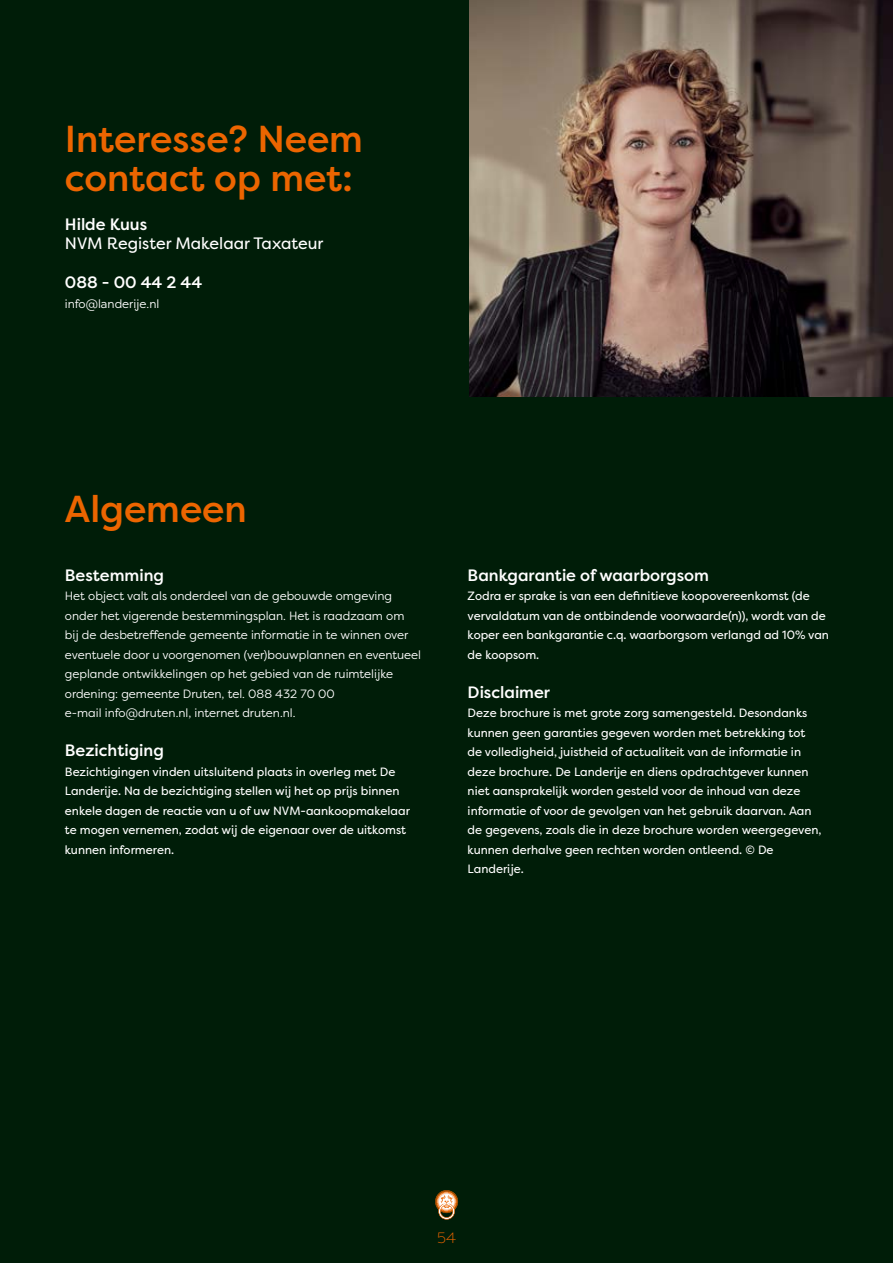
<style>
.page{position:relative;width:893px;height:1263px;background:#001d08}
.page>*{position:absolute;margin:0;border:0;box-sizing:border-box;transform-origin:0 0}
.t1{font:500 37.5px/39px "Filson Pro";color:#ec6500}
.t2{font:500 16.5px "Filson Pro";color:#fff}
.t3{font:16.5px "Filson Pro";color:#fff}
.t4{font:300 15px "Filson Pro";color:#ec6500}
.t5{font:12px/19.5px "Filson Pro";color:#fff}
.t6{font:12px/19.5px "Filson Pro";color:#fff}
</style>
<div class="page">
<img style="left:470px;top:0;width:423px;height:396px">
<svg style="left:435px;top:1190px;width:23px;height:29px"></svg>
<h1 class="t1" style="left:65px;top:118px;width:300px">Interesse? Neem contact op met:</h1>
<h2 class="t2" style="left:65px;top:212px;width:84px">Hilde Kuus</h2>
<h2 class="t3" style="left:65px;top:232px;width:260px">NVM Register Makelaar Taxateur</h2>
<h2 class="t2" style="left:65px;top:271px;width:139px">088 - 00 44 2 44</h2>
<p class="t6" style="left:65px;top:293px;width:96px">info@landerije.nl</p>
<h1 class="t1" style="left:65px;top:489px;width:183px">Algemeen</h1>
<h2 class="t2" style="left:65px;top:563px;width:101px">Bestemming</h2>
<p class="t6" style="left:65px;top:586px;width:358px">Het object valt als onderdeel van de gebouwde omgeving onder het vigerende bestemmingsplan. Het is raadzaam om<br>bij de desbetreffende gemeente informatie in te winnen over eventuele door u voorgenomen (ver)bouwplannen en eventueel geplande ontwikkelingen op het gebied van de ruimtelijke ordening: gemeente Druten, tel. 088 432 70 00<br>e-mail info@druten.nl, internet druten.nl.</p>
<h2 class="t2" style="left:65px;top:739px;width:100px">Bezichtiging</h2>
<p class="t5" style="left:65px;top:761px;width:347px">Bezichtigingen vinden uitsluitend plaats in overleg met De Landerije. Na de bezichtiging stellen wij het op prijs binnen enkele dagen de reactie van u of uw NVM-aankoopmakelaar te mogen vernemen, zodat wij de eigenaar over de uitkomst kunnen informeren.</p>
<h2 class="t2" style="left:468px;top:563px;width:243px">Bankgarantie of waarborgsom</h2>
<p class="t5" style="left:468px;top:586px;width:363px">Zodra er sprake is van een definitieve koopovereenkomst (de vervaldatum van de ontbindende voorwaarde(n)), wordt van de koper een bankgarantie c.q. waarborgsom verlangd ad 10% van de koopsom.</p>
<h2 class="t2" style="left:468px;top:680px;width:84px">Disclaimer</h2>
<p class="t5" style="left:468px;top:703px;width:355px">Deze brochure is met grote zorg samengesteld. Desondanks kunnen geen garanties gegeven worden met betrekking tot de volledigheid, juistheid of actualiteit van de informatie in deze brochure. De Landerije en diens opdrachtgever kunnen niet aansprakelijk worden gesteld voor de inhoud van deze informatie of voor de gevolgen van het gebruik daarvan. Aan de gegevens, zoals die in deze brochure worden weergegeven, kunnen derhalve geen rechten worden ontleend. © De Landerije.</p>
<p class="t4" style="left:437px;top:1228px;width:20px">54</p>
</div>
